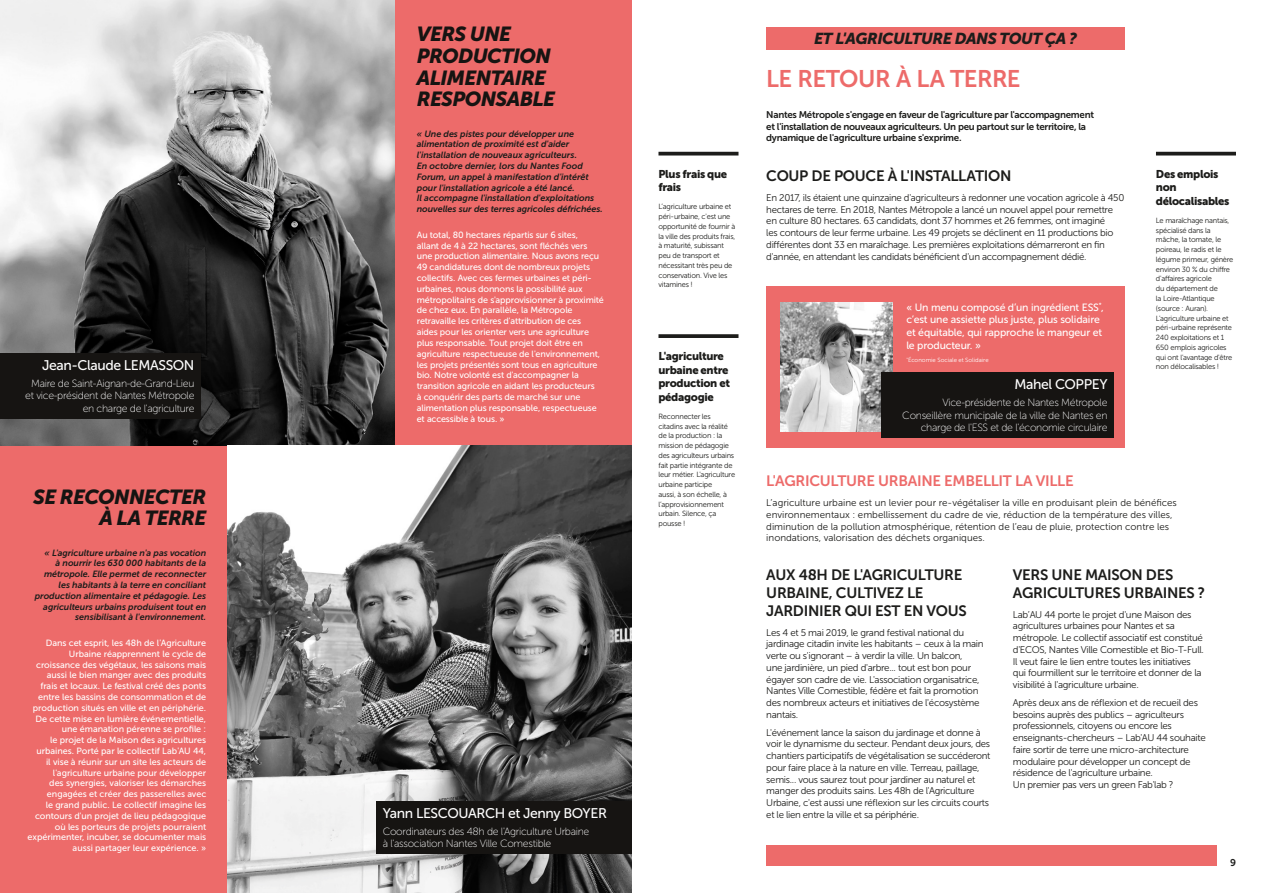
<style>
.page{position:relative;width:1263px;height:893px;background:#fff}
.page>*{position:absolute;margin:0;border:0;box-sizing:border-box;transform-origin:0 0}
.Titre{font:24px "Museo Sans 700";letter-spacing:-.025em;color:#ed6b6a}
.TemoignageTitre{font:italic 20.25px/21.8px "Museo Sans 900";letter-spacing:-.03em;color:#161412}
.Encart{font:italic 15.75px "Museo Sans 900";letter-spacing:-.03em;color:#1d1d1b}
.SousTitre{font:15px/18px "Museo Sans 700";letter-spacing:-.02em;color:#1d1d1b}
.SousTitre-2{font:15px "Museo Sans 700";letter-spacing:-.02em;color:#ed6b6a}
.Nom{font:13.95px "Museo Sans 500";letter-spacing:-.03em;color:#fff}
.PetitTexteTitre{font:11.25px/13.5px "Museo Sans 900";letter-spacing:-.03em;color:#1d1d1b}
.Intitulé{font:10.5px/12.8px "Museo Sans 100";letter-spacing:-.03em;color:#fff;text-align:right}
.TemoignageBlanc{font:10.5px/12.6px "Museo Sans 500";letter-spacing:-.015em;color:#fff}
.t1{font:9.9px "Museo Sans 700";color:#1d1d1b}
.Texte{font:9.75px/11.7px "Museo Sans 300";letter-spacing:-.03em;color:#1d1d1b}
.Texte-2{font:9.75px/11.7px "Museo Sans 300";color:#1d1d1b}
.Texte-3{font:9.75px/11.7px "Museo Sans 700";letter-spacing:-.03em;color:#1d1d1b}
.TemoignageBlanc-2{font:9px/10.8px "Museo Sans 500";letter-spacing:-.01em;color:#fff;text-align:right}
.TemoignageNoir{font:italic 9px/10.8px "Museo Sans 700";letter-spacing:-.005em;color:#1d1d1b}
.PetitTexte{font:7.5px/9.8px "Museo Sans 300";letter-spacing:-.03em;color:#1d1d1b}
.TemoignageBlanc-3{font:6px "Museo Sans 300";color:#fff}
</style>
<div class="page">
<div style="left:0;top:0;width:631px;height:893px;background:#ed6b6a"></div>
<img style="left:0;top:0;width:395px;height:446px">
<img style="left:227px;top:446px;width:404px;height:447px">
<div style="left:0;top:353px;width:201px;height:65px;background:#161412"></div>
<div style="left:376px;top:801px;width:255px;height:53px;background:#161412"></div>
<div style="left:766px;top:846px;width:451px;height:20px;background:#ed6b6a"></div>
<div style="left:766px;top:27px;width:359px;height:22px;background:#ed6b6a"></div>
<svg style="left:658px;top:152px;width:80px;height:4px"></svg>
<svg style="left:658px;top:334px;width:80px;height:4px"></svg>
<svg style="left:1156px;top:152px;width:80px;height:4px"></svg>
<div style="left:766px;top:286px;width:359px;height:162px;background:#ed6b6a"></div>
<img style="left:781px;top:303px;width:112px;height:128px">
<div style="left:881px;top:372px;width:233px;height:66px;background:#161412"></div>
<p class="Nom" style="left:42px;top:357px;width:154px">Jean-Claude LEMASSON</p>
<p class="Intitulé" style="left:25px;top:377px;width:171px">Maire de Saint-Aignan-de-Grand-Lieu et vice-président de Nantes Métropole en charge de l'agriculture</p>
<p class="TemoignageTitre" style="left:33px;top:486px;width:174px;text-align:right">SE RECONNECTER<br>À LA TERRE</p>
<p class="TemoignageNoir" style="left:35px;top:547px;width:173px;text-align:right">« L'agriculture urbaine n'a pas vocation<br>à nourrir les 630 000 habitants de la métropole. Elle permet de reconnecter les habitants à la terre en conciliant production alimentaire et pédagogie. Les agriculteurs urbains produisent tout en sensibilisant à l'environnement.</p>
<p class="TemoignageBlanc-2" style="left:33px;top:638px;width:175px">Dans cet esprit, les 48h de l'Agriculture Urbaine réapprennent le cycle de croissance des végétaux, les saisons mais aussi le bien manger avec des produits frais et locaux. Le festival créé des ponts entre les bassins de consommation et de production situés en ville et en périphérie.</p>
<p class="TemoignageBlanc-2" style="left:28px;top:713px;width:180px">De cette mise en lumière événementielle, une émanation pérenne se profile :<br>le projet de la Maison des agricultures urbaines. Porté par le collectif Lab'AU 44,<br>il vise à réunir sur un site les acteurs de l'agriculture urbaine pour développer<br>des synergies, valoriser les démarches engagées et créer des passerelles avec<br>le grand public. Le collectif imagine les contours d'un projet de lieu pédagogique où les porteurs de projets pourraient expérimenter, incuber, se documenter mais aussi partager leur expérience. »</p>
<p class="TemoignageTitre" style="left:417px;top:23px;width:140px">VERS UNE<br>PRODUCTION<br>ALIMENTAIRE<br>RESPONSABLE</p>
<p class="TemoignageNoir" style="left:417px;top:128px;width:188px">« Une des pistes pour développer une alimentation de proximité est d'aider l'installation de nouveaux agriculteurs.<br>En octobre dernier, lors du Nantes Food Forum, un appel à manifestation d'intérêt pour l'installation agricole a été lancé.<br>Il accompagne l'installation d'exploitations nouvelles sur des terres agricoles défrichées.</p>
<p class="TemoignageBlanc-2" style="left:417px;top:229px;width:188px;text-align:left">Au total, 80 hectares répartis sur 6 sites,<br>allant de 4 à 22 hectares, sont fléchés vers une production alimentaire. Nous avons reçu 49 candidatures dont de nombreux projets collectifs. Avec ces fermes urbaines et péri&shy;urbaines, nous donnons la possibilité aux métropolitains de s'approvisionner à proximité de chez eux. En parallèle, la Métropole retravaille les critères d'attribution de ces aides pour les orienter vers une agriculture plus responsable. Tout projet doit être en agriculture respectueuse de l'environnement, les projets présentés sont tous en agriculture bio. Notre volonté est d'accompagner la transition agricole en aidant les producteurs<br>à conquérir des parts de marché sur une alimentation plus responsable, respectueuse et accessible à tous. »</p>
<p class="Nom" style="left:383px;top:805px;width:226px">Yann LESCOUARCH et Jenny BOYER</p>
<p class="Intitulé" style="left:383px;top:825px;width:208px;text-align:left">Coordinateurs des 48h de l'Agriculture Urbaine à l'association Nantes Ville Comestible</p>
<p class="PetitTexteTitre" style="left:658px;top:167px;width:70px">Plus frais que frais</p>
<p class="PetitTexte" style="left:658px;top:202px;width:78px">L’agriculture urbaine et péri-urbaine, c'est une opportunité de fournir à la ville des produits frais, à maturité, subissant peu de transport et nécessitant très peu de conservation. Vive les vitamines !</p>
<p class="PetitTexteTitre" style="left:658px;top:350px;width:73px">L'agriculture urbaine entre production et pédagogie</p>
<p class="PetitTexte" style="left:658px;top:412px;width:78px">Reconnecter les citadins avec la réalité de la production : la mission de pédagogie des agriculteurs urbains fait partie intégrante de leur métier. L'agriculture urbaine participe<br>aussi, à son échelle, à l’approvisionnement urbain. Silence, ça pousse !</p>
<p class="Encart" style="left:814px;top:30px;width:264px">ET L'AGRICULTURE DANS TOUT ÇA ?</p>
<p class="Titre" style="left:766px;top:65px;width:256px">LE RETOUR À LA TERRE</p>
<p class="Texte-3" style="left:766px;top:109px;width:329px">Nantes Métropole s'engage en faveur de l'agriculture par l'accompagnement et l'installation de nouveaux agriculteurs. Un peu partout sur le territoire, la dynamique de l'agriculture urbaine s'exprime.</p>
<p class="SousTitre" style="left:766px;top:167px;width:247px">COUP DE POUCE À L'INSTALLATION</p>
<p class="Texte" style="left:766px;top:192px;width:360px">En 2017, ils étaient une quinzaine d'agriculteurs à redonner une vocation agricole à 450 hectares de terre. En 2018, Nantes Métropole a lancé un nouvel appel pour remettre en culture 80 hectares. 63 candidats, dont 37 hommes et 26 femmes, ont imaginé<br>les contours de leur ferme urbaine. Les 49 projets se déclinent en 11 productions bio différentes dont 33 en maraîchage. Les premières exploitations démarreront en fin d'année, en attendant les candidats bénéficient d'un accompagnement dédié.</p>
<p class="TemoignageBlanc" style="left:906px;top:301px;width:199px">« Un menu composé d’un ingrédient ESS<sup>*</sup>, c’est une assiette plus juste, plus solidaire et équitable, qui rapproche le mangeur et le producteur. »</p>
<p class="TemoignageBlanc-3" style="left:906px;top:357px;width:84px"><sup>*</sup>Économie Sociale et Solidaire</p>
<p class="Nom" style="left:1014px;top:376px;width:94px">Mahel COPPEY</p>
<p class="Intitulé" style="left:902px;top:396px;width:207px">Vice-présidente de Nantes Métropole<br>Conseillère municipale de la ville de Nantes en charge de l'ESS et de l'économie circulaire</p>
<p class="PetitTexteTitre" style="left:1156px;top:167px;width:75px">Des emplois non délocalisables</p>
<p class="PetitTexte" style="left:1156px;top:216px;width:79px">Le maraîchage nantais, spécialisé dans la mâche, la tomate, le poireau, le radis et le légume primeur, génère environ 30 % du chiffre d'affaires agricole<br>du département de<br>la Loire-Atlantique (source : Auran).<br>L'agriculture urbaine et péri-urbaine représente<br>240 exploitations et 1<br>650 emplois agricoles qui ont l'avantage d'être non délocalisables !</p>
<p class="SousTitre-2" style="left:766px;top:473px;width:309px">L'AGRICULTURE URBAINE EMBELLIT LA VILLE</p>
<p class="Texte-2" style="left:766px;top:497px;width:412px">L’agriculture urbaine est un levier pour re-végétaliser la ville en produisant plein de bénéfices environnementaux : embellissement du cadre de vie, réduction de la température des villes, diminution de la pollution atmosphérique, rétention de l’eau de pluie, protection contre les inondations, valorisation des déchets organiques.</p>
<p class="SousTitre" style="left:1013px;top:565px;width:194px">VERS UNE MAISON DES<br>AGRICULTURES URBAINES ?</p>
<p class="Texte" style="left:1013px;top:609px;width:193px">Lab’AU 44 porte le projet d'une Maison des agricultures urbaines pour Nantes et sa métropole. Le collectif associatif est constitué d'ECOS, Nantes Ville Comestible et Bio-T-Full.<br>Il veut faire le lien entre toutes les initiatives qui fourmillent sur le territoire et donner de la visibilité à l'agriculture urbaine.</p>
<p class="Texte" style="left:1013px;top:697px;width:194px">Après deux ans de réflexion et de recueil des besoins auprès des publics – agriculteurs professionnels, citoyens ou encore les enseignants-chercheurs – Lab'AU 44 souhaite faire sortir de terre une micro-architecture modulaire pour développer un concept de résidence de l'agriculture urbaine.<br>Un premier pas vers un green Fab'lab ?</p>
<p class="SousTitre" style="left:766px;top:565px;width:202px">AUX 48H DE L'AGRICULTURE<br>URBAINE, CULTIVEZ LE<br>JARDINIER QUI EST EN VOUS</p>
<p class="Texte" style="left:766px;top:627px;width:219px">Les 4 et 5 mai 2019, le grand festival national du jardinage citadin invite les habitants – ceux à la main verte ou s'ignorant – à verdir la ville. Un balcon,<br>une jardinière, un pied d'arbre... tout est bon pour égayer son cadre de vie. L'association organisatrice, Nantes Ville Comestible, fédère et fait la promotion des nombreux acteurs et initiatives de l'écosystème nantais.</p>
<p class="Texte" style="left:766px;top:727px;width:226px">L'événement lance la saison du jardinage et donne à voir le dynamisme du secteur. Pendant deux jours, des chantiers participatifs de végétalisation se succéderont pour faire place à la nature en ville. Terreau, paillage, semis... vous saurez tout pour jardiner au naturel et manger des produits sains. Les 48h de l'Agriculture Urbaine, c'est aussi une réflexion sur les circuits courts et le lien entre la ville et sa périphérie.</p>
<p class="t1" style="left:1230px;top:857px;width:7px">9</p>
</div>
